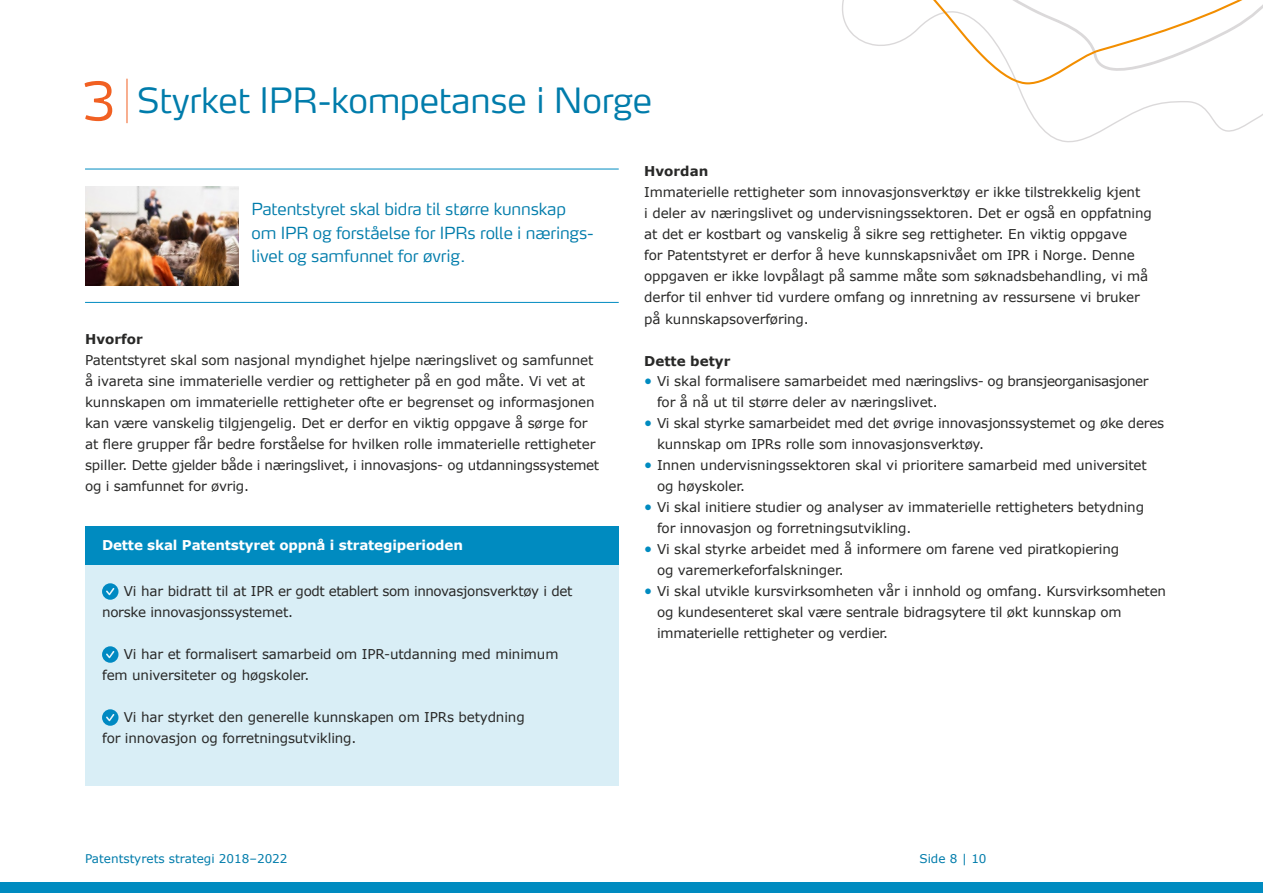
<style>
.page{position:relative;width:1263px;height:893px;background:#fff}
.page>*{position:absolute;margin:0;border:0;box-sizing:border-box;transform-origin:0 0}
.t1{font:34.5px "Max Patentstyret";letter-spacing:-.01em;color:#007cab}
.t2{font:16.5px/23.2px "Max Patentstyret";letter-spacing:-.01em;color:#007cab}
.t3{font:13.5px/21px "Verdana";letter-spacing:-.01em;color:#282827}
.t4{font:700 13.5px "Verdana";letter-spacing:-.01em;color:#fff}
.t5{font:700 13.5px "Verdana";color:#282827}
.t6{font:12px "Verdana";color:#007cab}
.s1{font-size:52.5px;color:#f16022}
.s2{font-weight:700;font-size:11.25px;color:#008bc0}
</style>
<div class="page">
<div style="left:0;top:882px;width:1263px;height:11px;background:#008bc0"></div>
<img style="left:85px;top:186px;width:153px;height:99px">
<hr style="left:85px;top:169px;width:534px;height:1px;background:#008bc0">
<hr style="left:85px;top:302px;width:534px;height:1px;background:#008bc0">
<div style="left:85px;top:551px;width:534px;height:234px;background:#d9eef6"></div>
<div style="left:102px;top:583px;width:16px;height:17px;background:#0089c2;border-radius:50%"></div>
<svg style="left:106px;top:588px;width:8px;height:7px"></svg>
<div style="left:102px;top:646px;width:16px;height:17px;background:#0089c2;border-radius:50%"></div>
<svg style="left:106px;top:651px;width:8px;height:7px"></svg>
<div style="left:102px;top:709px;width:16px;height:17px;background:#0089c2;border-radius:50%"></div>
<svg style="left:106px;top:714px;width:8px;height:7px"></svg>
<div style="left:85px;top:526px;width:534px;height:38px;background:#008bc0"></div>
<svg style="left:842px;top:0;width:421px;height:143px"></svg>
<svg style="left:858px;top:0;width:405px;height:85px"></svg>
<hr style="left:127px;top:79px;width:1px;height:44px;background:#f16022">
<h1 class="t1" style="left:82px;top:79px;width:572px"><span class="s1">3</span> Styrket IPR-kompetanse i Norge</h1>
<p class="t2" style="left:252px;top:198px;width:342px">Patentstyret skal bidra til større kunnskap om IPR og forståelse for IPRs rolle i nærings&shy;livet og samfunnet for øvrig.</p>
<p class="t5" style="left:85px;top:330px;width:59px">Hvorfor</p>
<p class="t3" style="left:85px;top:350px;width:516px">Patentstyret skal som nasjonal myndighet hjelpe næringslivet og samfunnet å ivareta sine immaterielle verdier og rettigheter på en god måte. Vi vet at kunnskapen om immaterielle rettigheter ofte er begrenset og informasjonen kan være vanskelig tilgjengelig. Det er derfor en viktig oppgave å sørge for at flere grupper får bedre forståelse for hvilken rolle immaterielle rettigheter spiller. Dette gjelder både i næringslivet, i innovasjons- og utdanningssystemet og i samfunnet for øvrig.</p>
<p class="t4" style="left:102px;top:536px;width:362px">Dette skal Patentstyret oppnå i strategiperioden</p>
<p class="t3" style="left:102px;top:581px;width:472px;text-indent:22px">Vi har bidratt til at IPR er godt etablert som innovasjonsverktøy i det norske innovasjonssystemet.</p>
<p class="t3" style="left:102px;top:644px;width:458px;text-indent:22px">Vi har et formalisert samarbeid om IPR-utdanning med minimum fem universiteter og høgskoler.</p>
<p class="t3" style="left:102px;top:707px;width:424px;text-indent:22px">Vi har styrket den generelle kunnskapen om IPRs betydning for innovasjon og forretningsutvikling.</p>
<p class="t5" style="left:644px;top:162px;width:66px">Hvordan</p>
<p class="t3" style="left:644px;top:182px;width:509px">Immaterielle rettigheter som innovasjonsverktøy er ikke tilstrekkelig kjent<br>i deler av næringslivet og undervisningssektoren. Det er også en oppfatning at det er kostbart og vanskelig å sikre seg rettigheter. En viktig oppgave<br>for Patentstyret er derfor å heve kunnskapsnivået om IPR i Norge. Denne oppgaven er ikke lovpålagt på samme måte som søknadsbehandling, vi må derfor til enhver tid vurdere omfang og innretning av ressursene vi bruker på kunnskapsoverføring.</p>
<p class="t5" style="left:644px;top:351px;width:88px">Dette betyr</p>
<p class="t3" style="left:657px;top:371px;width:493px;text-indent:-13px"><span class="s2">•</span> Vi skal formalisere samarbeidet med næringslivs- og bransjeorganisasjoner for å nå ut til større deler av næringslivet.</p>
<p class="t3" style="left:657px;top:413px;width:509px;text-indent:-13px"><span class="s2">•</span> Vi skal styrke samarbeidet med det øvrige innovasjonssystemet og øke deres kunnskap om IPRs rolle som innovasjonsverktøy.</p>
<p class="t3" style="left:657px;top:455px;width:491px;text-indent:-13px"><span class="s2">•</span> Innen undervisningssektoren skal vi prioritere samarbeid med universitet og høyskoler.</p>
<p class="t3" style="left:657px;top:497px;width:489px;text-indent:-13px"><span class="s2">•</span> Vi skal initiere studier og analyser av immaterielle rettigheters betydning for innovasjon og forretningsutvikling.</p>
<p class="t3" style="left:657px;top:539px;width:464px;text-indent:-13px"><span class="s2">•</span> Vi skal styrke arbeidet med å informere om farene ved piratkopiering og varemerkeforfalskninger.</p>
<p class="t3" style="left:657px;top:581px;width:511px;text-indent:-13px"><span class="s2">•</span> Vi skal utvikle kursvirksomheten vår i innhold og omfang. Kursvirksomheten og kundesenteret skal være sentrale bidragsytere til økt kunnskap om immaterielle rettigheter og verdier.</p>
<p class="t6" style="left:85px;top:851px;width:204px">Patentstyrets strategi 2018–2022</p>
<p class="t6" style="left:919px;top:851px;width:69px">Side 8 | 10</p>
</div>
